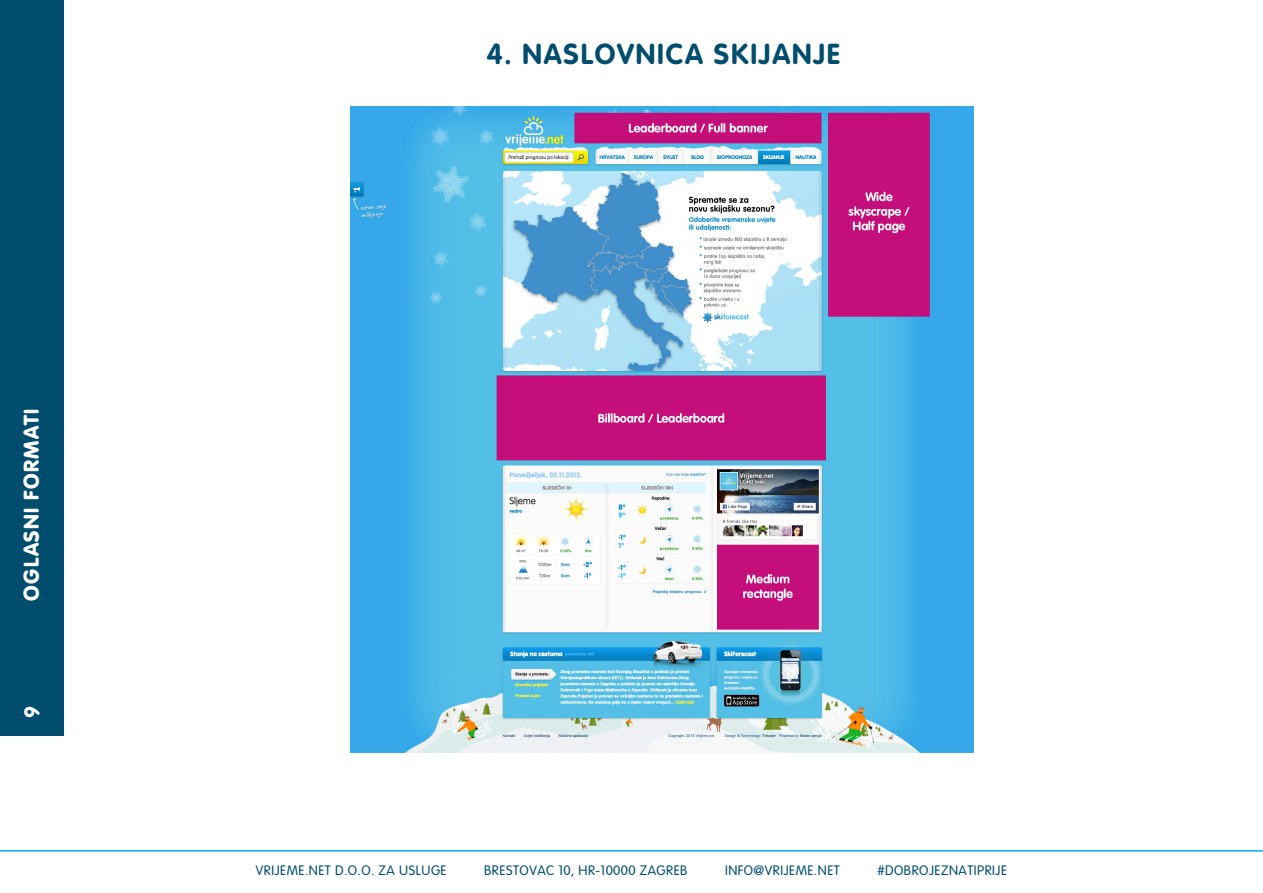
<style>
.page{position:relative;width:1263px;height:893px;background:#fff}
.page>*{position:absolute;margin:0;border:0;box-sizing:border-box;transform-origin:0 0}
.Main_Header{font:700 28.5px "VA Ground";letter-spacing:.065em;color:#014d6e}
.t1{font:900 21px "VA Ground";letter-spacing:.065em;color:#fff}
.t2{font:700 21px "VA Ground";color:#fff}
.t3{font:300 13.5px "VA Ground";letter-spacing:.04em;color:#014d6e}
</style>
<div class="page">
<div style="left:0;top:0;width:63px;height:736px;background:#014d6e"></div>
<hr style="left:0;top:850px;width:1263px;height:2px;background:#00aeef">
<img style="left:351px;top:107px;width:623px;height:646px">
<p class="t1" style="left:19px;top:600px;width:194px;rotate:-90deg">OGLASNI FORMATI</p>
<h2 class="t2" style="left:20px;top:718px;width:14px;rotate:-90deg">9</h2>
<p class="Main_Header" style="left:486px;top:38px;width:355px">4. NASLOVNICA SKIJANJE</p>
<p class="t3" style="left:256px;top:863px;width:192px">VRIJEME.NET D.O.O. ZA USLUGE</p>
<p class="t3" style="left:484px;top:863px;width:205px">BRESTOVAC 10, HR-10000 ZAGREB</p>
<p class="t3" style="left:725px;top:863px;width:116px">INFO@VRIJEME.NET</p>
<p class="t3" style="left:877px;top:863px;width:131px">#DOBROJEZNATIPRIJE</p>
</div>
